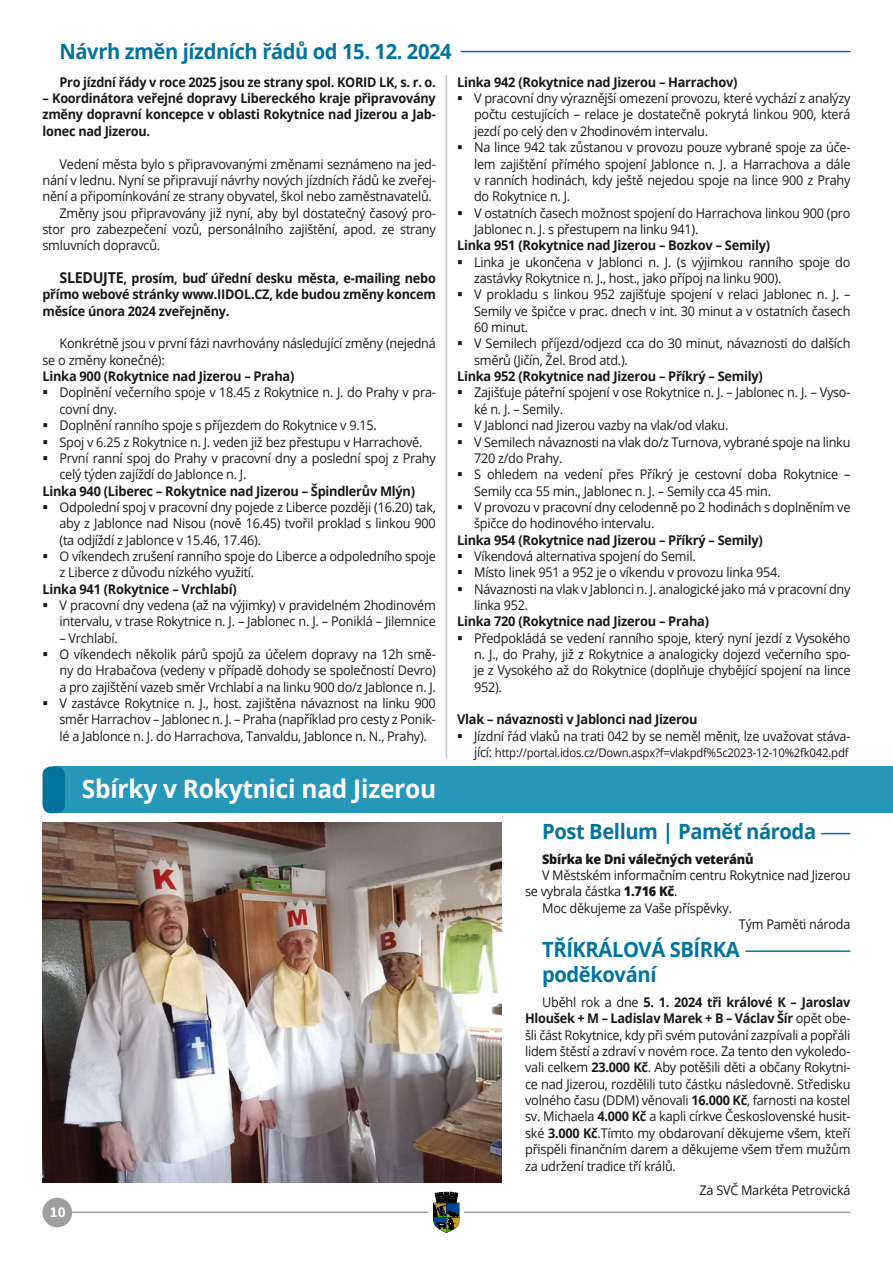
<style>
.page{position:relative;width:893px;height:1263px;background:#fff}
.page>*{position:absolute;margin:0;border:0;box-sizing:border-box;transform-origin:0 0}
.Nadpis_H1{font:700 25.5px "Open Sans";letter-spacing:-.01em;color:#fff;scale:.96 1}
.Nadpis_H2a{font:700 21px/25.2px "Open Sans";letter-spacing:-.02em;color:#00749f;scale:.96 1}
.t1{font:700 15px "Source Sans Pro";color:#fff}
.AAA_Body_Text{font:13.35px/16.4px "Open Sans";letter-spacing:-.02em;color:#1a171c;scale:.95 1}
.AAA_Neodsazený{font:700 13.35px "Open Sans";letter-spacing:-.02em;color:#1a171c;scale:.96 1}
.AAA_Body_Text-2{font:700 13.35px/16.4px "Open Sans";letter-spacing:-.02em;color:#1a171c;text-align:justify;scale:.95 1}
.AAA_Body_Text-3{font:800 13.35px "Open Sans";letter-spacing:-.02em;color:#1a171c;scale:.95 1}
.t2{font:12px "Open Sans";letter-spacing:-.02em;color:#1a171c;scale:.95 1}
.s1{font-size:15px}
.s2{font-size:13.35px}
.s3{font-weight:800}
.s4{font-weight:700}
</style>
<div class="page">
<hr style="left:43px;top:1211px;width:807px;height:2px;background:#9d9ea0">
<div style="left:429px;top:1192px;width:35px;height:42px;background:#fff"></div>
<svg style="left:433px;top:1192px;width:27px;height:41px"></svg>
<div style="left:43px;top:1198px;width:29px;height:29px;background:#9d9ea0;border-radius:50%"></div>
<hr style="left:461px;top:51px;width:389px;height:1px;background:#00749f">
<div style="left:54px;top:766px;width:839px;height:47px;background:#2898ba"></div>
<div style="left:43px;top:766px;width:22px;height:47px;background:#00749f;border-radius:9px"></div>
<img style="left:43px;top:823px;width:458px;height:360px">
<hr style="left:745px;top:950px;width:105px;height:2px;background:#00749f">
<svg style="left:821px;top:833px;width:29px;height:1px"></svg>
<hr style="left:446px;top:75px;width:1px;height:683px;background:#c6c7c9">
<p class="Nadpis_H2a" style="left:60px;top:38px;width:410px">Návrh změn jízdních řádů od 15. 12. 2024</p>
<p class="AAA_Body_Text-2" style="left:60px;top:73px;width:398px">Pro jízdní řády v roce 2025 jsou ze strany spol. KORID LK, s. r. o.</p>
<p class="AAA_Body_Text-2" style="left:43px;top:90px;width:416px">– Koordinátora veřejné dopravy Libereckého kraje připravovány změny dopravní koncepce v oblasti Rokytnice nad Jizerou a Jab&shy;lonec nad Jizerou.</p>
<p class="AAA_Body_Text" style="left:43px;top:155px;width:416px;text-align:justify;text-indent:17px">Vedení města bylo s připravovanými změnami seznámeno na jed&shy;nání v lednu. Nyní se připravují návrhy nových jízdních řádů ke zveřej&shy;nění a připomínkování ze strany obyvatel, škol nebo zaměstnavatelů.</p>
<p class="AAA_Body_Text" style="left:43px;top:204px;width:416px;text-align:justify;text-indent:17px">Změny jsou připravovány již nyní, aby byl dostatečný časový pro&shy;stor pro zabezpečení vozů, personálního zajištění, apod. ze strany smluvních dopravců.</p>
<p class="AAA_Body_Text-2" style="left:43px;top:270px;width:416px;text-indent:17px"><span class="s1">SLEDUJTE</span>, prosím, buď úřední desku města, e-mailing nebo přímo webové stránky www.IIDOL.CZ, kde budou změny koncem měsíce února 2024 zveřejněny.</p>
<p class="AAA_Body_Text" style="left:43px;top:335px;width:416px;text-indent:17px">Konkrétně jsou v první fázi navrhovány následující změny (nejedná se o změny konečné):</p>
<p class="AAA_Neodsazený" style="left:43px;top:367px;width:264px">Linka 900 (Rokytnice nad Jizerou – Praha)</p>
<p class="AAA_Body_Text" style="left:60px;top:384px;width:398px">Doplnění večerního spoje v 18.45 z Rokytnice n. J. do Prahy v pra&shy;covní dny.</p>
<p class="AAA_Body_Text" style="left:60px;top:417px;width:336px">Doplnění ranního spoje s příjezdem do Rokytnice v 9.15.</p>
<p class="AAA_Body_Text" style="left:60px;top:433px;width:384px">Spoj v 6.25 z Rokytnice n. J. veden již bez přestupu v Harrachově.</p>
<p class="AAA_Body_Text" style="left:60px;top:449px;width:398px">První ranní spoj do Prahy v pracovní dny a poslední spoj z Prahy celý týden zajíždí do Jablonce n. J.</p>
<p class="AAA_Neodsazený" style="left:43px;top:481px;width:390px">Linka 940 (Liberec – Rokytnice nad Jizerou – Špindlerův Mlýn)</p>
<p class="AAA_Body_Text" style="left:60px;top:498px;width:398px;text-align:justify">Odpolední spoj v pracovní dny pojede z Liberce později (16.20) tak, aby z Jablonce nad Nisou (nově 16.45) tvořil proklad s linkou 900 (ta odjíždí z Jablonce v 15.46, 17.46).</p>
<p class="AAA_Body_Text" style="left:60px;top:548px;width:398px">O víkendech zrušení ranního spoje do Liberce a odpoledního spoje z Liberce z důvodu nízkého využití.</p>
<p class="AAA_Neodsazený" style="left:43px;top:579px;width:204px">Linka 941 (Rokytnice – Vrchlabí)</p>
<p class="AAA_Body_Text" style="left:60px;top:597px;width:398px">V pracovní dny vedena (až na výjimky) v pravidelném 2hodinovém intervalu, v trase Rokytnice n. J. – Jablonec n. J. – Poniklá – Jilemnice</p>
<p class="AAA_Body_Text" style="left:60px;top:629px;width:63px">– Vrchlabí.</p>
<p class="AAA_Body_Text" style="left:60px;top:646px;width:398px;text-align:justify">O víkendech několik párů spojů za účelem dopravy na 12h smě&shy;ny do Hrabačova (vedeny v případě dohody se společností Devro) a pro zajištění vazeb směr Vrchlabí a na linku 900 do/z Jablonce n. J.</p>
<p class="AAA_Body_Text" style="left:60px;top:695px;width:398px;text-align:justify">V zastávce Rokytnice n. J., host. zajištěna návaznost na linku 900 směr Harrachov – Jablonec n. J. – Praha (například pro cesty z Ponik&shy;lé a Jablonce n. J. do Harrachova, Tanvaldu, Jablonce n. N., Prahy).</p>
<p class="AAA_Neodsazený" style="left:457px;top:72px;width:293px">Linka 942 (Rokytnice nad Jizerou – Harrachov)</p>
<p class="AAA_Body_Text" style="left:474px;top:90px;width:398px;text-align:justify">V pracovní dny výraznější omezení provozu, které vychází z analýzy počtu cestujících – relace je dostatečně pokrytá linkou 900, která jezdí po celý den v 2hodinovém intervalu.</p>
<p class="AAA_Body_Text" style="left:474px;top:139px;width:398px;text-align:justify">Na lince 942 tak zůstanou v provozu pouze vybrané spoje za úče&shy;lem zajištění přímého spojení Jablonce n. J. a Harrachova a dále v ranních hodinách, kdy ještě nejedou spoje na lince 900 z Prahy do Rokytnice n. J.</p>
<p class="AAA_Body_Text" style="left:474px;top:204px;width:398px">V ostatních časech možnost spojení do Harrachova linkou 900 (pro<br>Jablonec n. J. s přestupem na linku 941).</p>
<p class="AAA_Neodsazený" style="left:457px;top:236px;width:328px">Linka 951 (Rokytnice nad Jizerou – Bozkov – Semily)</p>
<p class="AAA_Body_Text" style="left:474px;top:253px;width:398px">Linka je ukončena v Jablonci n. J. (s výjimkou ranního spoje do zastávky Rokytnice n. J., host., jako přípoj na linku 900).</p>
<p class="AAA_Body_Text" style="left:474px;top:286px;width:398px;text-align:justify">V prokladu s linkou 952 zajišťuje spojení v relaci Jablonec n. J. – Semily ve špičce v prac. dnech v int. 30 minut a v ostatních časech 60 minut.</p>
<p class="AAA_Body_Text" style="left:474px;top:335px;width:398px">V Semilech příjezd/odjezd cca do 30 minut, návaznosti do dalších směrů (Jičín, Žel. Brod atd.).</p>
<p class="AAA_Neodsazený" style="left:457px;top:367px;width:320px">Linka 952 (Rokytnice nad Jizerou – Příkrý – Semily)</p>
<p class="AAA_Body_Text" style="left:474px;top:384px;width:398px">Zajišťuje páteřní spojení v ose Rokytnice n. J. – Jablonec n. J. – Vyso&shy;ké n. J. – Semily.</p>
<p class="AAA_Body_Text" style="left:474px;top:417px;width:269px">V Jablonci nad Jizerou vazby na vlak/od vlaku.</p>
<p class="AAA_Body_Text" style="left:474px;top:433px;width:398px">V Semilech návaznosti na vlak do/z Turnova, vybrané spoje na linku<br>720 z/do Prahy.</p>
<p class="AAA_Body_Text" style="left:474px;top:466px;width:398px">S ohledem na vedení přes Příkrý je cestovní doba Rokytnice –<br>Semily cca 55 min., Jablonec n. J. – Semily cca 45 min.</p>
<p class="AAA_Body_Text" style="left:474px;top:498px;width:398px">V provozu v pracovní dny celodenně po 2 hodinách s doplněním ve špičce do hodinového intervalu.</p>
<p class="AAA_Neodsazený" style="left:457px;top:530px;width:320px">Linka 954 (Rokytnice nad Jizerou – Příkrý – Semily)</p>
<p class="AAA_Body_Text" style="left:474px;top:548px;width:235px">Víkendová alternativa spojení do Semil.</p>
<p class="AAA_Body_Text" style="left:474px;top:564px;width:324px">Místo linek 951 a 952 je o víkendu v provozu linka 954.</p>
<p class="AAA_Body_Text" style="left:474px;top:580px;width:398px">Návaznosti na vlak v Jablonci n. J. analogické jako má v pracovní dny linka 952.</p>
<p class="AAA_Neodsazený" style="left:457px;top:612px;width:264px">Linka 720 (Rokytnice nad Jizerou – Praha)</p>
<p class="AAA_Body_Text" style="left:474px;top:629px;width:398px;text-align:justify">Předpokládá se vedení ranního spoje, který nyní jezdí z Vysokého n. J., do Prahy, již z Rokytnice a analogicky dojezd večerního spo&shy;je z Vysokého až do Rokytnice (doplňuje chybějící spojení na lince 952).</p>
<p class="AAA_Neodsazený" style="left:457px;top:710px;width:252px">Vlak – návaznosti v Jablonci nad Jizerou</p>
<p class="AAA_Body_Text" style="left:474px;top:727px;width:398px">Jízdní řád vlaků na trati 042 by se neměl měnit, lze uvažovat stáva-</p>
<p class="t2" style="left:474px;top:745px;width:396px"><span class="s2">jící:</span> http://portal.idos.cz/Down.aspx?f=vlakpdf%5c2023-12-10%2fk042.pdf</p>
<p class="Nadpis_H1" style="left:82px;top:771px;width:371px">Sbírky v Rokytnici nad Jizerou</p>
<p class="t1" style="left:50px;top:1201px;width:17px">10</p>
<p class="Nadpis_H2a" style="left:542px;top:818px;width:287px">Post Bellum | Paměť národa</p>
<p class="AAA_Body_Text-3" style="left:542px;top:849px;width:224px">Sbírka ke Dni válečných veteránů</p>
<p class="AAA_Body_Text" style="left:525px;top:867px;width:344px;text-indent:17px">V Městském informačním centru Rokytnice nad Jizerou se vybrala částka <span class="s3">1.716 Kč</span>.</p>
<p class="AAA_Body_Text" style="left:542px;top:899px;width:201px">Moc děkujeme za Vaše příspěvky.</p>
<p class="AAA_Body_Text" style="left:739px;top:916px;width:119px">Tým Paměti národa</p>
<p class="Nadpis_H2a" style="left:542px;top:936px;width:207px">TŘÍKRÁLOVÁ SBÍRKA poděkování</p>
<p class="AAA_Body_Text" style="left:525px;top:994px;width:344px;text-align:justify;text-indent:17px">Uběhl rok a dne <span class="s4">5. 1. 2024 tři králové K – Jaroslav Hloušek + M – Ladislav Marek + B – Václav Šír</span> opět obe&shy;šli část Rokytnice, kdy při svém putování zazpívali a popřáli lidem štěstí a zdraví v novém roce. Za tento den vykoledo&shy;vali celkem <span class="s4">23.000 Kč</span>. Aby potěšili děti a občany Rokytni&shy;ce nad Jizerou, rozdělili tuto částku následovně. Středisku volného času (DDM) věnovali <span class="s4">16.000 Kč</span>, farnosti na kostel sv. Michaela <span class="s4">4.000 Kč</span> a kapli církve Československé husit&shy;ské <span class="s4">3.000 Kč</span>.Tímto my obdarovaní děkujeme všem, kteří přispěli finančním darem a děkujeme všem třem mužům za udržení tradice tří králů.</p>
<p class="AAA_Body_Text" style="left:699px;top:1182px;width:160px">Za SVČ Markéta Petrovická</p>
</div>
